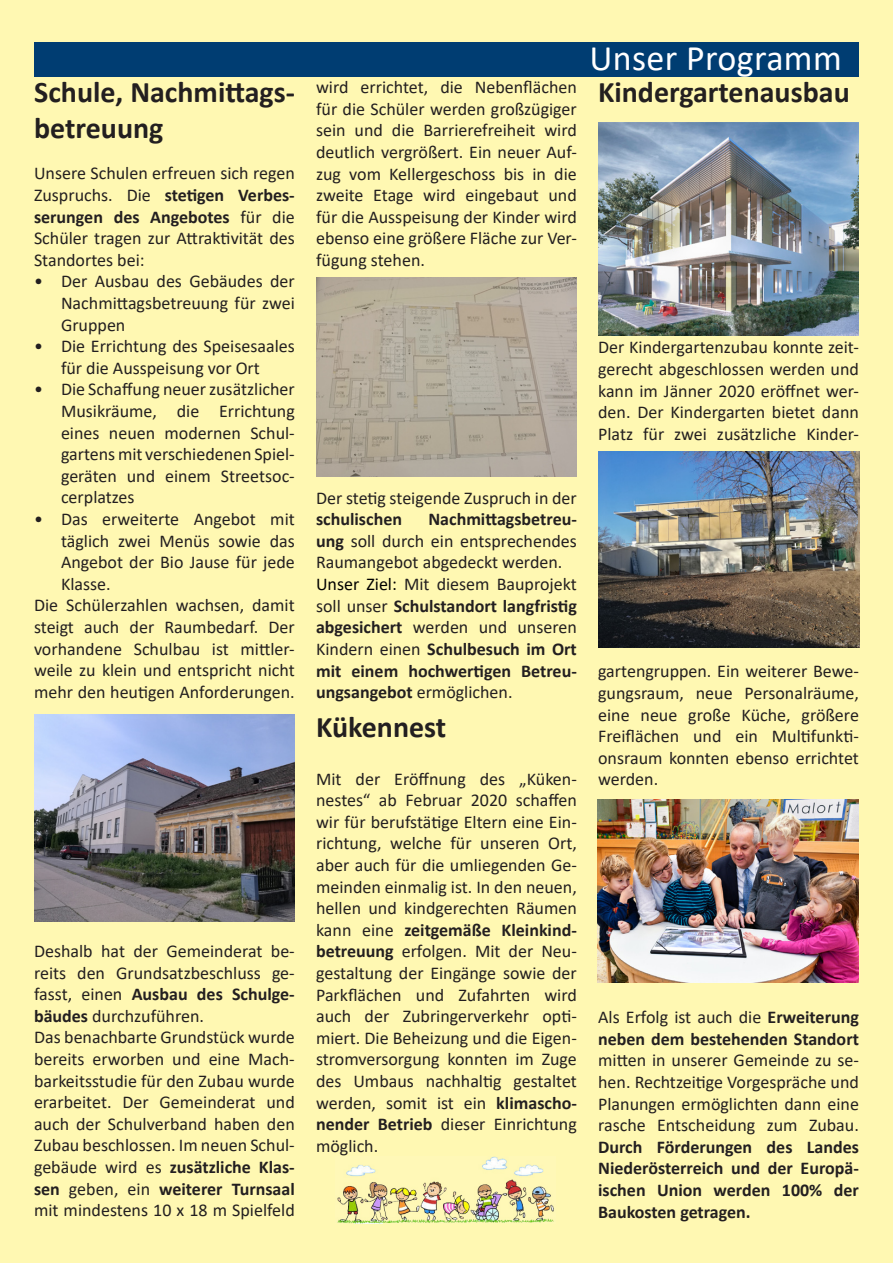
<style>
.page{position:relative;width:893px;height:1263px;background:#fff8b2}
.page>*{position:absolute;margin:0;border:0;box-sizing:border-box;transform-origin:0 0}
.t1{font:36px "Calibri";letter-spacing:.01em;color:#fff}
.t2{font:700 30px/36px "Calibri";color:#231f20}
.Absatzformat_1{font:18px/21.6px "Calibri";color:#231f20;text-align:justify}
.t3{font:700 18px/21.6px "Calibri";color:#231f20;text-align:justify}
.s1{font-weight:700}
.s2{font-weight:400;color:#000}
.s3{font-weight:400}
</style>
<div class="page">
<div style="left:34px;top:43px;width:825px;height:34px;background:#003d72"></div>
<img style="left:34px;top:714px;width:261px;height:207px">
<img style="left:316px;top:278px;width:261px;height:199px">
<img style="left:598px;top:451px;width:261px;height:197px">
<img style="left:337px;top:1156px;width:217px;height:67px">
<img style="left:598px;top:123px;width:261px;height:213px">
<img style="left:598px;top:799px;width:261px;height:184px">
<p class="t2" style="left:34px;top:74px;width:262px">Schule, Nachmittags&shy;betreuung</p>
<p class="Absatzformat_1" style="left:34px;top:162px;width:262px">Unsere Schulen erfreuen sich regen Zuspruchs. Die <span class="s1">stetigen Verbes&shy;serungen des Angebotes</span> für die Schüler tragen zur Attraktivität des Standortes bei:</p>
<p class="Absatzformat_1" style="left:61px;top:270px;width:235px;text-indent:-27px">• Der Ausbau des Gebäudes der Nachmittagsbetreuung für zwei Gruppen</p>
<p class="Absatzformat_1" style="left:34px;top:335px;width:262px;text-align:center">• Die Errichtung des Speisesaales für die Ausspeisung vor Ort</p>
<p class="Absatzformat_1" style="left:61px;top:378px;width:235px;text-indent:-27px">• Die Schaffung neuer zusätzlicher Musikräume, die Errichtung eines neuen modernen Schul&shy;gartens mit verschiedenen Spiel&shy;geräten und einem Streetsoc&shy;cerplatzes</p>
<p class="Absatzformat_1" style="left:61px;top:508px;width:235px;text-indent:-27px">• Das erweiterte Angebot mit täglich zwei Menüs sowie das Angebot der Bio Jause für jede Klasse.</p>
<p class="Absatzformat_1" style="left:34px;top:594px;width:262px">Die Schülerzahlen wachsen, damit steigt auch der Raumbedarf. Der vorhandene Schulbau ist mittler&shy;weile zu klein und entspricht nicht mehr den heutigen Anforderungen.</p>
<p class="Absatzformat_1" style="left:34px;top:940px;width:262px">Deshalb hat der Gemeinderat be&shy;reits den Grundsatzbeschluss ge&shy;fasst, einen <span class="s1">Ausbau des Schulge&shy;bäudes</span> durchzuführen.</p>
<p class="Absatzformat_1" style="left:34px;top:1026px;width:262px">Das benachbarte Grundstück wurde bereits erworben und eine Mach&shy;barkeitsstudie für den Zubau wurde erarbeitet. Der Gemeinderat und auch der Schulverband haben den Zubau beschlossen. Im neuen Schul&shy;gebäude wird es <span class="s1">zusätzliche Klas&shy;sen</span> geben, ein <span class="s1">weiterer Turnsaal </span>mit mindestens 10 x 18 m Spielfeld</p>
<p class="Absatzformat_1" style="left:316px;top:76px;width:262px">wird errichtet, die Nebenflächen für die Schüler werden großzügiger sein und die Barrierefreiheit wird deutlich vergrößert. Ein neuer Auf&shy;zug vom Kellergeschoss bis in die zweite Etage wird eingebaut und für die Ausspeisung der Kinder wird ebenso eine größere Fläche zur Ver&shy;fügung stehen.</p>
<p class="t1" style="left:589px;top:33px;width:254px">Unser Programm</p>
<p class="t2" style="left:598px;top:74px;width:253px">Kindergartenausbau</p>
<p class="Absatzformat_1" style="left:316px;top:486px;width:262px">Der stetig steigende Zuspruch in der <span class="s1">schulischen</span></p>
<p class="Absatzformat_1" style="left:316px;top:508px;width:262px;text-indent:112px"><span class="s1">Nachmittagsbetreu&shy;ung</span> soll durch ein entsprechendes Raumangebot abgedeckt werden.</p>
<p class="t3" style="left:316px;top:573px;width:262px"><span class="s2">Unser Ziel:</span> <span class="s3">Mit diesem Bauprojekt soll unser</span> Schulstandort langfristig abgesichert <span class="s3">werden und unseren Kindern einen</span> Schulbesuch im Ort mit einem hochwertigen Betreu&shy;ungsangebot <span class="s3">ermöglichen.</span></p>
<p class="t2" style="left:316px;top:709px;width:132px">Kükennest</p>
<p class="Absatzformat_1" style="left:316px;top:767px;width:262px">Mit der Eröffnung des „Küken&shy;nestes“ ab Februar 2020 schaffen wir für berufstätige Eltern eine Ein&shy;richtung, welche für unseren Ort, aber auch für die umliegenden Ge&shy;meinden einmalig ist. In den neuen, hellen und kindgerechten Räumen kann eine <span class="s1">zeitgemäße Kleinkind&shy;betreuung</span> erfolgen. Mit der Neu&shy;gestaltung der Eingänge sowie der Parkflächen und Zufahrten wird auch der Zubringerverkehr opti&shy;miert. Die Beheizung und die Eigen&shy;stromversorgung konnten im Zuge des Umbaus nachhaltig gestaltet werden, somit ist ein <span class="s1">klimascho&shy;nender Betrieb</span> dieser Einrichtung möglich.</p>
<p class="Absatzformat_1" style="left:598px;top:336px;width:262px">Der Kindergartenzubau konnte zeit&shy;gerecht abgeschlossen werden und kann im Jänner 2020 eröffnet wer&shy;den. Der Kindergarten bietet dann Platz für zwei zusätzliche Kinder-</p>
<p class="Absatzformat_1" style="left:598px;top:660px;width:262px">gartengruppen. Ein weiterer Bewe&shy;gungsraum, neue Personalräume, eine neue große Küche, größere Freiflächen und ein Multifunkti&shy;onsraum konnten ebenso errichtet werden.</p>
<p class="Absatzformat_1" style="left:598px;top:1006px;width:262px">Als Erfolg ist auch die <span class="s1">Erweiterung neben dem bestehenden Standort </span>mitten in unserer Gemeinde zu se&shy;hen. Rechtzeitige Vorgespräche und Planungen ermöglichten dann eine rasche Entscheidung zum Zubau.<br><span class="s1">Durch Förderungen des Landes Niederösterreich und der Europä&shy;ischen Union werden 100% der Baukosten getragen.</span></p>
</div>
